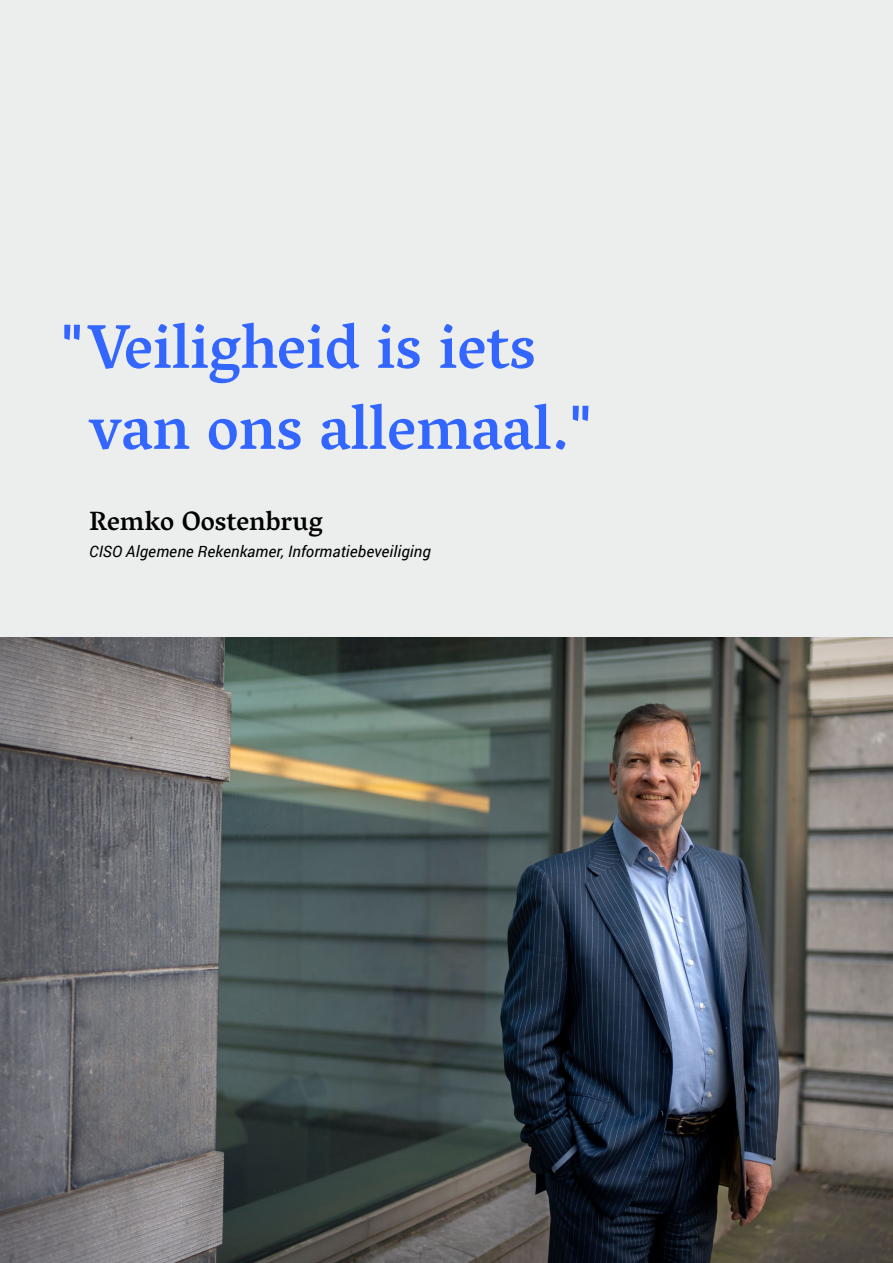
<style>
.page{position:relative;width:893px;height:1263px;background:#eceded}
.page>*{position:absolute;margin:0;border:0;box-sizing:border-box;transform-origin:0 0}
.Openingsquote{font:500 63px/81px "Vesper Libre";color:#36f}
.Naam{font:500 27px "Vesper Libre";letter-spacing:-.005em;color:#000}
.Functie{font:italic 15.75px "Roboto";letter-spacing:.01em;color:#000}
</style>
<div class="page">
<img style="left:0;top:638px;width:893px;height:625px">
<p class="Openingsquote" style="left:89px;top:306px;width:504px;text-indent:-28px">"Veiligheid is iets van ons allemaal."</p>
<p class="Naam" style="left:89px;top:505px;width:235px">Remko Oostenbrug</p>
<p class="Functie" style="left:89px;top:540px;width:343px">CISO Algemene Rekenkamer, Informatiebeveiliging</p>
</div>
